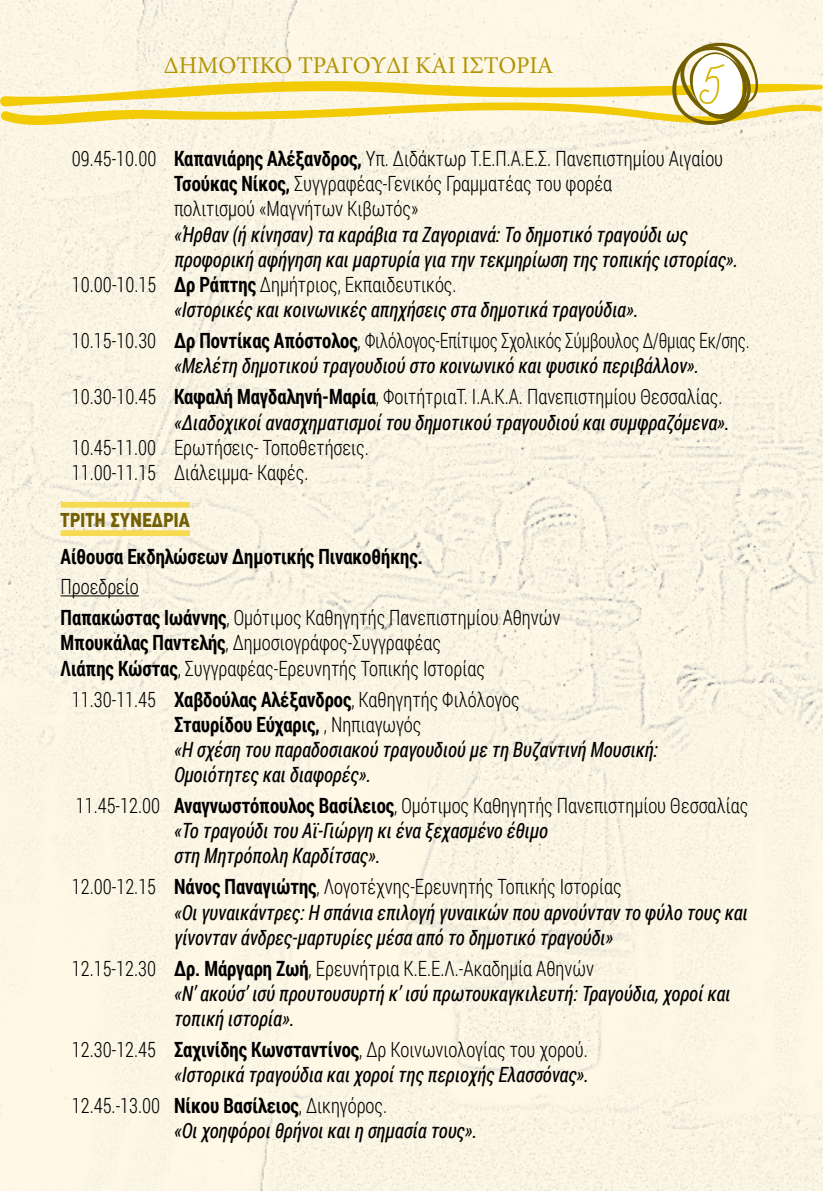
<style>
.page{position:relative;width:823px;height:1191px;background:#fff}
.page>*{position:absolute;margin:0;border:0;box-sizing:border-box;transform-origin:0 0}
.t1{font:54px "Aka Acid GR Calligram";color:#d8b605}
.t2{font:24px "Minion Pro";color:#b29504}
.t3{font:italic 21px/25.2px "Roboto Condensed";color:#000;scale:.9 1}
.t4{font:300 21px/25.2px "Roboto Condensed";color:#000;scale:.9 1}
.t5{font:700 21px "Roboto Condensed";color:#000;scale:.9 1}
.t6{font:700 20px "PF Din Text Cond Pro";color:#726002}
.s1{font-weight:700}
.s2{font-weight:400;font-style:italic}
.s3{font-weight:300;font-style:normal}
.s4{font-weight:700;font-style:normal}
</style>
<div class="page">
<img style="left:0;top:0;width:822px;height:1191px">
<svg style="left:0;top:40px;width:822px;height:87px;background:#f6eab6"></svg>
<div style="left:60px;top:502px;width:130px;height:5px;background:#f6db50"></div>
<div style="left:60px;top:530px;width:130px;height:6px;background:#f6db50"></div>
<hr style="left:60px;top:595px;width:79px;height:1px;background:#000">
<p class="t2" style="left:163px;top:49px;width:391px">ΔΗΜΟΤΙΚΟ ΤΡΑΓΟΥΔΙ ΚΑΙ ΙΣΤΟΡΙΑ</p>
<h1 class="t1" style="left:697px;top:55px;width:25px">5</h1>
<p class="t4" style="left:174px;top:145px;width:611px;text-indent:-102px">09.45-10.00 <span class="s1">Καπανιάρης Αλέξανδρος,</span> Υπ. Διδάκτωρ Τ.Ε.Π.Α.Ε.Σ. Πανεπιστημίου Αιγαίου<br><span class="s1">Τσούκας Νίκος,</span> Συγγραφέας-Γενικός Γραμματέας του φορέα<br>πολιτισμού «Μαγνήτων Κιβωτός»</p>
<p class="t3" style="left:174px;top:221px;width:572px">«Ήρθαν (ή κίνησαν) τα καράβια τα Ζαγοριανά: Το δημοτικό τραγούδι ως</p>
<p class="t3" style="left:174px;top:246px;width:628px">προφορική αφήγηση και μαρτυρία για την τεκμηρίωση της τοπικής ιστορίας».</p>
<p class="t4" style="left:72px;top:271px;width:428px">10.00-10.15 <span class="s1">Δρ Ράπτης</span> Δημήτριος, Εκπαιδευτικός.</p>
<p class="t3" style="left:174px;top:296px;width:517px">«Ιστορικές και κοινωνικές απηχήσεις στα δημοτικά τραγούδια».</p>
<p class="t4" style="left:174px;top:327px;width:640px;text-indent:-102px">10.15-10.30 <span class="s1">Δρ Ποντίκας Απόστολος</span>, Φιλόλογος-Επίτιμος Σχολικός Σύμβουλος Δ/θμιας Εκ/σης. <span class="s2">«Μελέτη δημοτικού τραγουδιού στο κοινωνικό και φυσικό περιβάλλον».</span></p>
<p class="t3" style="left:174px;top:383px;width:618px;text-indent:-102px"><span class="s3">10.30-10.45</span> <span class="s4">Καφαλή Μαγδαληνή-Μαρία</span><span class="s3">, ΦοιτήτριαΤ. Ι.Α.Κ.Α. Πανεπιστημίου Θεσσαλίας. </span>«Διαδοχικοί ανασχηματισμοί του δημοτικού τραγουδιού και συμφραζόμενα».</p>
<p class="t4" style="left:72px;top:434px;width:331px">10.45-11.00 Ερωτήσεις- Τοποθετήσεις.<br>11.00-11.15 Διάλειμμα- Καφές.</p>
<p class="t6" style="left:60px;top:508px;width:131px">ΤΡΙΤΗ ΣΥΝΕΔΡΙΑ</p>
<p class="t5" style="left:60px;top:541px;width:403px">Αίθουσα Εκδηλώσεων Δημοτικής Πινακοθήκης.</p>
<p class="t4" style="left:60px;top:571px;width:556px;line-height:30.8px">Προεδρείο<br><span class="s1">Παπακώστας Ιωάννης</span>, Ομότιμος Καθηγητής Πανεπιστημίου Αθηνών</p>
<p class="t4" style="left:60px;top:629px;width:473px"><span class="s1">Μπουκάλας Παντελής</span>, Δημοσιογράφος-Συγγραφέας<br><span class="s1">Λιάπης Κώστας</span>, Συγγραφέας-Ερευνητής Τοπικής Ιστορίας</p>
<p class="t3" style="left:174px;top:686px;width:539px;text-indent:-102px"><span class="s3">11.30-11.45</span> <span class="s4">Χαβδούλας Αλέξανδρος</span><span class="s3">, Καθηγητής Φιλόλογος<br></span><span class="s4">Σταυρίδου Εύχαρις,</span> <span class="s3">, Nηπιαγωγός<br></span>«Η σχέση του παραδοσιακού τραγουδιού με τη Βυζαντινή Μουσική:<br>Ομοιότητες και διαφορές».</p>
<p class="t3" style="left:174px;top:792px;width:639px;text-indent:-98px"><span class="s3">11.45-12.00</span> <span class="s4">Αναγνωστόπουλος Βασίλειος</span><span class="s3">, Ομότιμος Καθηγητής Πανεπιστημίου Θεσσαλίας </span>«Το τραγούδι του Αϊ-Γιώργη κι ένα ξεχασμένο έθιμο<br>στη Μητρόπολη Καρδίτσας».</p>
<p class="t3" style="left:174px;top:873px;width:638px;text-indent:-102px"><span class="s3">12.00-12.15</span> <span class="s4">Νάνος Παναγιώτης</span><span class="s3">, Λογοτέχνης-Ερευνητής Τοπικής Ιστορίας<br></span>«Οι γυναικάντρες: Η σπάνια επιλογή γυναικών που αρνούνταν το φύλο τους και γίνονταν άνδρες-μαρτυρίες μέσα από το δημοτικό τραγούδι»</p>
<p class="t3" style="left:174px;top:955px;width:619px;text-indent:-102px"><span class="s3">12.15-12.30</span> <span class="s4">Δρ. Μάργαρη Ζωή</span><span class="s3">, Ερευνήτρια Κ.Ε.Ε.Λ.-Ακαδημία Αθηνών<br></span>«Ν’ ακούσ’ ισύ προυτουσυρτή κ’ ισύ πρωτουκαγκιλευτή: Τραγούδια, χοροί και τοπική ιστορία».</p>
<p class="t3" style="left:72px;top:1036px;width:575px;text-align:right"><span class="s3">12.30-12.45</span> <span class="s4">Σαχινίδης Κωνσταντίνος</span><span class="s3">, Δρ Κοινωνιολογίας του χορού. </span>«Ιστορικά τραγούδια και χοροί της περιοχής Ελασσόνας».</p>
<p class="t3" style="left:174px;top:1092px;width:338px;text-indent:-102px"><span class="s3">12.45.-13.00</span> <span class="s4">Νίκου Βασίλειος</span><span class="s3">, Δικηγόρος.<br></span>«Οι χοηφόροι θρήνοι και η σημασία τους».</p>
</div>
